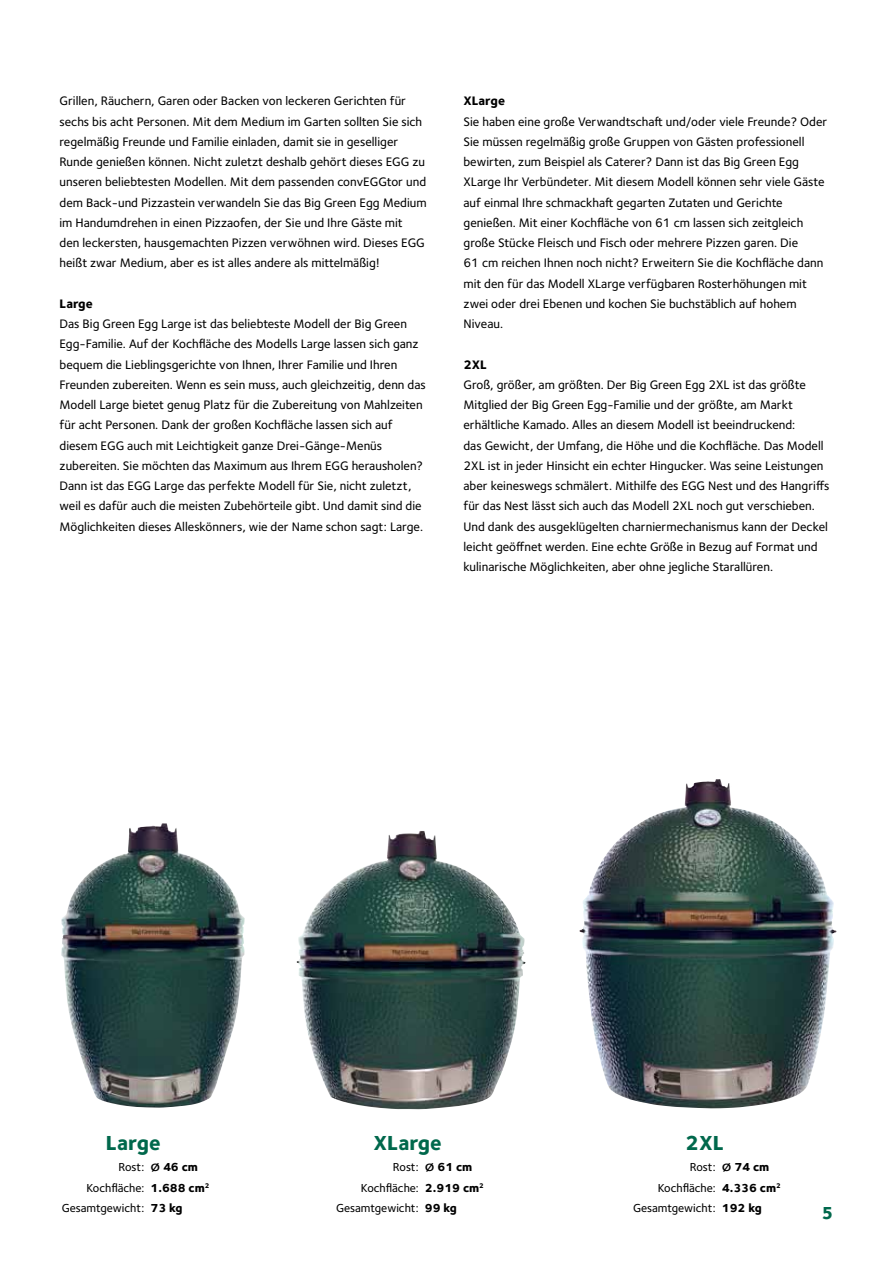
<style>
.page{position:relative;width:893px;height:1263px;background:#fff}
.page>*{position:absolute;margin:0;border:0;box-sizing:border-box;transform-origin:0 0}
.t1{font:800 21px "Foundry Sterling";color:#00684c}
.t2{font:800 18px "Foundry Sterling";color:#00684c}
.t3{font:500 12.75px/20.2px "Foundry Sterling";color:#000}
.t4{font:800 12.75px "Foundry Sterling";color:#000}
.t5{font:500 12px "Foundry Sterling";color:#000}
.s1{font-size:15px}
.s2{font-weight:800}
</style>
<div class="page">
<img style="left:61px;top:823px;width:184px;height:285px">
<img style="left:297px;top:831px;width:228px;height:278px">
<img style="left:579px;top:779px;width:257px;height:329px">
<p class="t3" style="left:60px;top:91px;width:369px">Grillen, Räuchern, Garen oder Backen von leckeren Gerichten für sechs bis acht Personen. Mit dem Medium im Garten sollten Sie sich regelmäßig Freunde und Familie einladen, damit sie in geselliger Runde genießen können. Nicht zuletzt deshalb gehört dieses EGG zu unseren beliebtesten Modellen. Mit dem passenden convEGGtor und dem Back-und Pizzastein verwandeln Sie das Big Green Egg Medium im Handumdrehen in einen Pizzaofen, der Sie und Ihre Gäste mit<br>den leckersten, hausgemachten Pizzen verwöhnen wird. Dieses EGG heißt zwar Medium, aber es ist alles andere als mittelmäßig!</p>
<p class="t4" style="left:60px;top:296px;width:35px">Large</p>
<p class="t3" style="left:60px;top:314px;width:368px">Das Big Green Egg Large ist das beliebteste Modell der Big Green Egg-Familie. Auf der Kochfläche des Modells Large lassen sich ganz bequem die Lieblingsgerichte von Ihnen, Ihrer Familie und Ihren Freunden zubereiten. Wenn es sein muss, auch gleichzeitig, denn das Modell Large bietet genug Platz für die Zubereitung von Mahlzeiten für acht Personen. Dank der großen Kochfläche lassen sich auf diesem EGG auch mit Leichtigkeit ganze Drei-Gänge-Menüs zubereiten. Sie möchten das Maximum aus Ihrem EGG herausholen?<br>Dann ist das EGG Large das perfekte Modell für Sie, nicht zuletzt, weil es dafür auch die meisten Zubehörteile gibt. Und damit sind die Möglichkeiten dieses Alleskönners, wie der Name schon sagt: Large.</p>
<p class="t4" style="left:463px;top:93px;width:43px">XLarge</p>
<p class="t3" style="left:463px;top:111px;width:365px">Sie haben eine große Verwandtschaft und/oder viele Freunde? Oder Sie müssen regelmäßig große Gruppen von Gästen professionell bewirten, zum Beispiel als Caterer? Dann ist das Big Green Egg XLarge Ihr Verbündeter. Mit diesem Modell können sehr viele Gäste auf einmal Ihre schmackhaft gegarten Zutaten und Gerichte genießen. Mit einer Kochfläche von 61 cm lassen sich zeitgleich große Stücke Fleisch und Fisch oder mehrere Pizzen garen. Die<br>61 cm reichen Ihnen noch nicht? Erweitern Sie die Kochfläche dann mit den für das Modell XLarge verfügbaren Rosterhöhungen mit zwei oder drei Ebenen und kochen Sie buchstäblich auf hohem Niveau.</p>
<p class="t4" style="left:463px;top:356px;width:25px">2XL</p>
<p class="t3" style="left:463px;top:375px;width:367px">Groß, größer, am größten. Der Big Green Egg 2XL ist das größte Mitglied der Big Green Egg-Familie und der größte, am Markt erhältliche Kamado. Alles an diesem Modell ist beeindruckend:<br>das Gewicht, der Umfang, die Höhe und die Kochfläche. Das Modell 2XL ist in jeder Hinsicht ein echter Hingucker. Was seine Leistungen aber keineswegs schmälert. Mithilfe des EGG Nest und des Hangriffs für das Nest lässt sich auch das Modell 2XL noch gut verschieben.<br>Und dank des ausgeklügelten charniermechanismus kann der Deckel leicht geöffnet werden. Eine echte Größe in Bezug auf Format und kulinarische Möglichkeiten, aber ohne jegliche Starallüren.</p>
<h1 class="t1" style="left:106px;top:1130px;width:56px">Large</h1>
<p class="t5" style="left:119px;top:1160px;width:81px">Rost: <span class="s1">ø</span> <span class="s2">46 cm</span></p>
<p class="t5" style="left:87px;top:1180px;width:124px">Kochfläche: <span class="s2">1.688 cm</span><sup>2</sup></p>
<p class="t5" style="left:62px;top:1201px;width:122px">Gesamtgewicht: <span class="s2">73 kg</span></p>
<h1 class="t1" style="left:373px;top:1130px;width:70px">XLarge</h1>
<p class="t5" style="left:393px;top:1160px;width:81px">Rost: <span class="s1">ø</span> <span class="s2">61 cm</span></p>
<p class="t5" style="left:361px;top:1180px;width:124px">Kochfläche: <span class="s2">2.919 cm</span><sup>2</sup></p>
<p class="t5" style="left:336px;top:1201px;width:122px">Gesamtgewicht: <span class="s2">99 kg</span></p>
<h1 class="t1" style="left:685px;top:1130px;width:40px">2XL</h1>
<p class="t5" style="left:690px;top:1160px;width:81px">Rost: <span class="s1">ø</span> <span class="s2">74 cm</span></p>
<p class="t5" style="left:658px;top:1180px;width:124px">Kochfläche: <span class="s2">4.336 cm</span><sup>2</sup></p>
<p class="t5" style="left:633px;top:1201px;width:130px">Gesamtgewicht: <span class="s2">192 kg</span></p>
<h2 class="t2" style="left:821px;top:1202px;width:13px">5</h2>
</div>
